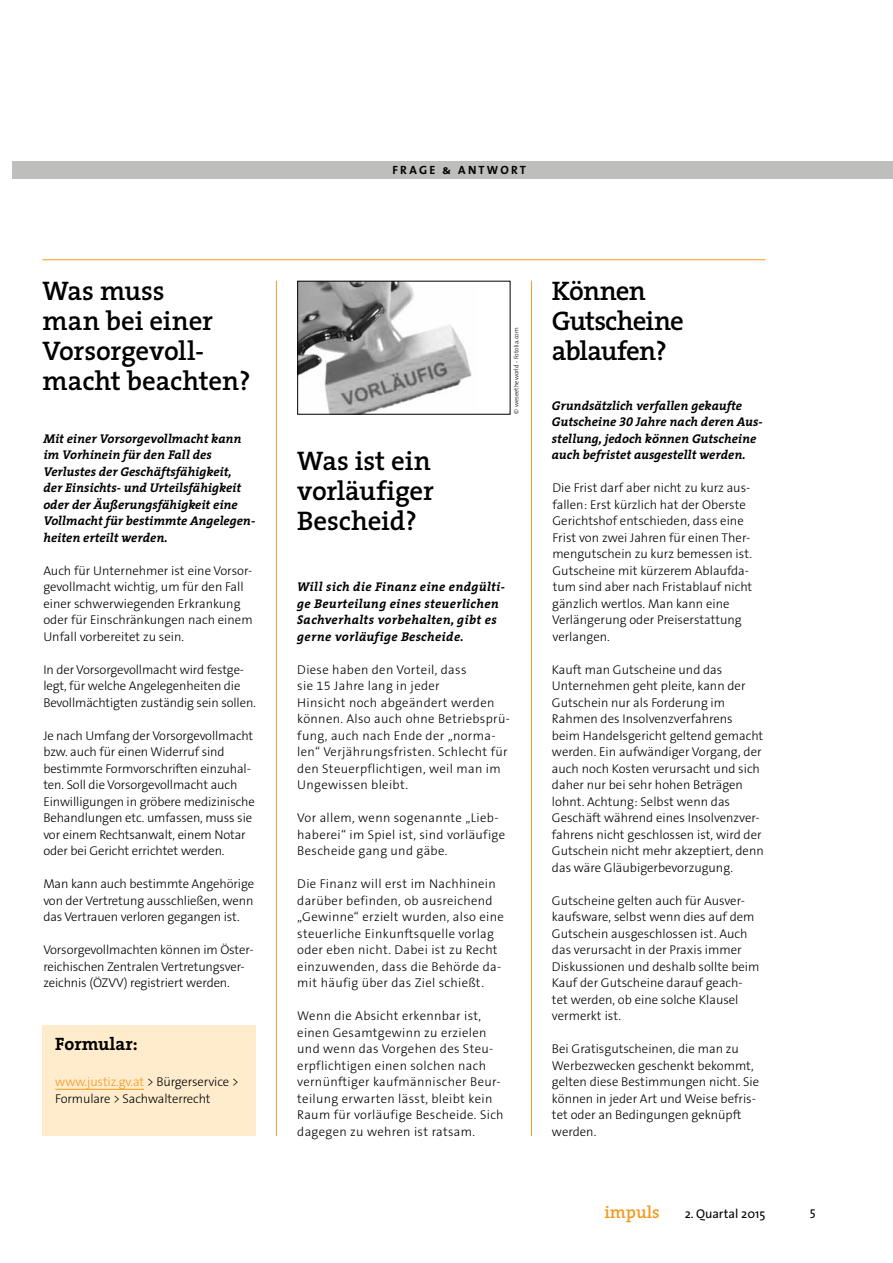
<style>
.page{position:relative;width:893px;height:1263px;background:#fff}
.page>*{position:absolute;margin:0;border:0;box-sizing:border-box;transform-origin:0 0}
.t1{font:600 27px/30px "The Serif";letter-spacing:-.01em;color:#000}
.t2{font:600 27px/30px "The Serif";letter-spacing:-.035em;color:#000}
.t3{font:700 18px "The Serif";color:#000}
.t4{font:600 17.25px "The Serif";color:#f39a20}
.t5{font:300 12.75px/16.5px "The Sans B3";color:#000}
.t6{font:300 12.75px/16.5px "The Sans B3";letter-spacing:.025em;color:#000}
.t7{font:italic 700 12.75px/16.5px "The Serif";color:#000}
.t8{font:italic 700 12.75px/16.5px "The Serif";letter-spacing:.025em;color:#000}
.t9{font:12.75px "The Sans";color:#000}
.t10{font:12.75px "The Sans Caps";color:#000}
.t11{font:12px "The Sans Bold Caps";letter-spacing:.19em;color:#000}
.t12{font:300 6.45px "The Sans";color:#000}
.s1{color:#f39a20}
.s2{font-family:"The Serif Bold Expert";font-weight:400}
</style>
<div class="page">
<hr style="left:531px;top:281px;width:1px;height:855px;background:#f39a20">
<hr style="left:276px;top:281px;width:1px;height:855px;background:#f39a20">
<hr style="left:43px;top:259px;width:722px;height:1px;background:#f39a20">
<div style="left:13px;top:162px;width:880px;height:17px;background:#bebebd"></div>
<img style="left:299px;top:283px;width:173px;height:130px">
<div style="left:297px;top:281px;width:213px;height:134px;border:1px solid #000"></div>
<div style="left:43px;top:1025px;width:213px;height:111px;background:#ffeccd"></div>
<hr style="left:55px;top:1089px;width:89px;height:1px;background:#f39a20">
<p class="t11" style="left:392px;top:160px;width:135px">FRAGE &amp; ANTWORT</p>
<h1 class="t1" style="left:43px;top:275px;width:210px">Was muss<br>man bei einer<br>Vorsorgevoll&shy;macht beachten?</h1>
<p class="t7" style="left:43px;top:430px;width:213px">Mit einer Vorsorgevollmacht kann im Vorhinein für den Fall des Verlustes der Geschäftsfähigkeit,<br>der Einsichts- und Urteilsfähigkeit oder der Äußerungsfähigkeit eine Vollmacht für bestimmte Angelegen&shy;heiten erteilt werden.</p>
<p class="t5" style="left:43px;top:563px;width:211px">Auch für Unternehmer ist eine Vorsor&shy;gevollmacht wichtig, um für den Fall einer schwerwiegenden Erkrankung oder für Einschränkungen nach einem Unfall vorbereitet zu sein.</p>
<p class="t5" style="left:43px;top:662px;width:214px">In der Vorsorgevollmacht wird festge&shy;legt, für welche Angelegenheiten die<br>Bevollmächtigten zuständig sein sollen.</p>
<p class="t5" style="left:43px;top:728px;width:213px">Je nach Umfang der Vorsorgevollmacht bzw. auch für einen Widerruf sind bestimmte Formvorschriften einzuhal&shy;ten. Soll die Vorsorgevollmacht auch Einwilligungen in gröbere medizinische Behandlungen etc. umfassen, muss sie vor einem Rechtsanwalt, einem Notar oder bei Gericht errichtet werden.</p>
<p class="t5" style="left:43px;top:876px;width:212px;text-align:justify">Man kann auch bestimmte Angehörige von der Vertretung ausschließen, wenn das Vertrauen verloren gegangen ist.</p>
<p class="t5" style="left:43px;top:942px;width:212px">Vorsorgevollmachten können im Öster&shy;reichischen Zentralen Vertretungsver&shy;zeichnis (ÖZVV) registriert werden.</p>
<h2 class="t3" style="left:55px;top:1029px;width:84px">Formular:</h2>
<p class="t5" style="left:55px;top:1074px;width:185px"><span class="s1">www.justiz.gv.at</span> &gt; Bürgerservice &gt;<br>Formulare &gt; Sachwalterrecht</p>
<h1 class="t1" style="left:297px;top:445px;width:138px;text-align:justify">Was ist ein vorläufiger Bescheid?</h1>
<p class="t12" style="left:511px;top:414px;width:88px;rotate:-90deg">© weseetheworld - Fotolia.com</p>
<p class="t8" style="left:297px;top:578px;width:209px">Will sich die Finanz eine endgülti&shy;ge Beurteilung eines steuerlichen Sachverhalts vorbehalten, gibt es gerne vorläufige Bescheide.</p>
<p class="t6" style="left:297px;top:662px;width:214px">Diese haben den Vorteil, dass<br>sie 15 Jahre lang in jeder<br>Hinsicht noch abgeändert werden können. Also auch ohne Betriebsprü&shy;fung, auch nach Ende der „norma&shy;len“ Verjährungsfristen. Schlecht für den Steuerpflichtigen, weil man im<br>Ungewissen bleibt.</p>
<p class="t6" style="left:297px;top:810px;width:209px">Vor allem, wenn sogenannte „Lieb&shy;haberei“ im Spiel ist, sind vorläufige<br>Bescheide gang und gäbe.</p>
<p class="t6" style="left:297px;top:876px;width:208px">Die Finanz will erst im Nachhinein darüber befinden, ob ausreichend „Gewinne“ erzielt wurden, also eine steuerliche Einkunftsquelle vorlag oder eben nicht. Dabei ist zu Recht einzuwenden, dass die Behörde da&shy;mit häufig über das Ziel schießt.</p>
<p class="t6" style="left:297px;top:1008px;width:208px">Wenn die Absicht erkennbar ist, einen Gesamtgewinn zu erzielen und wenn das Vorgehen des Steu&shy;erpflichtigen einen solchen nach vernünftiger kaufmännischer Beur&shy;teilung erwarten lässt, bleibt kein Raum für vorläufige Bescheide. Sich dagegen zu wehren ist ratsam.</p>
<h1 class="t2" style="left:552px;top:275px;width:133px">Können<br>Gutscheine ablaufen?</h1>
<p class="t7" style="left:552px;top:397px;width:212px">Grundsätzlich verfallen gekaufte Gutscheine <span class="s2">30</span> Jahre nach deren Aus&shy;stellung, jedoch können Gutscheine auch befristet ausgestellt werden.</p>
<p class="t5" style="left:552px;top:480px;width:202px">Die Frist darf aber nicht zu kurz aus&shy;fallen: Erst kürzlich hat der Oberste Gerichtshof entschieden, dass eine Frist von zwei Jahren für einen Ther&shy;mengutschein zu kurz bemessen ist.<br>Gutscheine mit kürzerem Ablaufda&shy;tum sind aber nach Fristablauf nicht gänzlich wertlos. Man kann eine Verlängerung oder Preiserstattung verlangen.</p>
<p class="t5" style="left:552px;top:662px;width:213px">Kauft man Gutscheine und das Unternehmen geht pleite, kann der Gutschein nur als Forderung im Rahmen des Insolvenzverfahrens beim Handelsgericht geltend gemacht werden. Ein aufwändiger Vorgang, der auch noch Kosten verursacht und sich daher nur bei sehr hohen Beträgen lohnt. Achtung: Selbst wenn das Geschäft während eines Insolvenzver&shy;fahrens nicht geschlossen ist, wird der Gutschein nicht mehr akzeptiert, denn das wäre Gläubigerbevorzugung.</p>
<p class="t5" style="left:552px;top:893px;width:209px">Gutscheine gelten auch für Ausver&shy;kaufsware, selbst wenn dies auf dem<br>Gutschein ausgeschlossen ist. Auch das verursacht in der Praxis immer<br>Diskussionen und deshalb sollte beim<br>Kauf der Gutscheine darauf geach&shy;tet werden, ob eine solche Klausel vermerkt ist.</p>
<p class="t5" style="left:552px;top:1041px;width:209px">Bei Gratisgutscheinen, die man zu<br>Werbezwecken geschenkt bekommt, gelten diese Bestimmungen nicht. Sie können in jeder Art und Weise befris&shy;tet oder an Bedingungen geknüpft werden.</p>
<h3 class="t4" style="left:604px;top:1198px;width:57px">impuls</h3>
<p class="t9" style="left:685px;top:1203px;width:82px">2. Quartal 2015</p>
<p class="t10" style="left:810px;top:1203px;width:7px">5</p>
</div>
